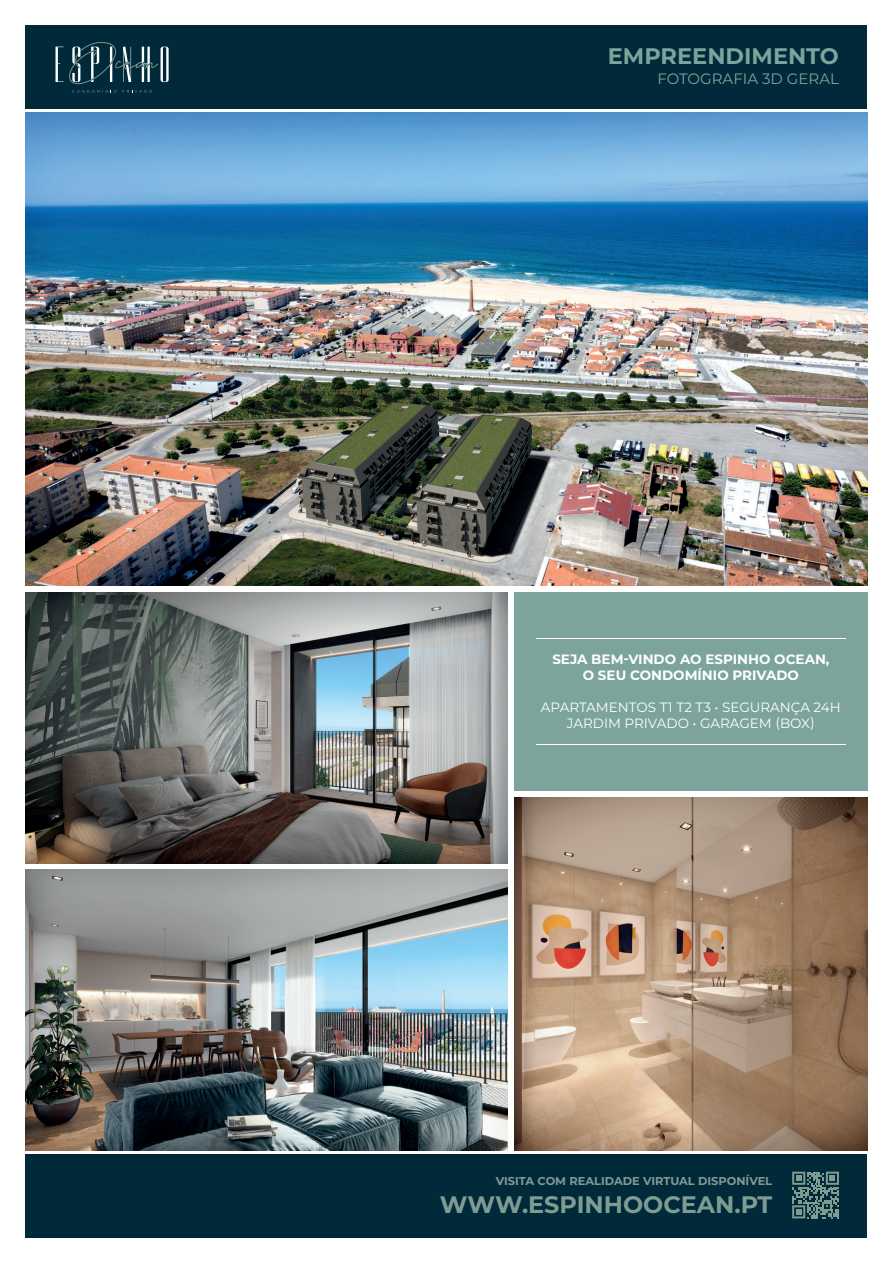
<style>
.page{position:relative;width:893px;height:1263px;background:#fff}
.page>*{position:absolute;margin:0;border:0;box-sizing:border-box;transform-origin:0 0}
.t1{font:700 23.85px "Montserrat";color:#7f9c92}
.t2{font:700 22.5px "Montserrat";color:#7ca49c}
.t3{font:15px "Montserrat";color:#7ca49c}
.t4{font:13.5px/16.2px "Montserrat";color:#fff;text-align:center}
.t5{font:700 13.5px/16.2px "Montserrat";color:#fff;text-align:center}
.t6{font:700 11.4px "Montserrat";color:#7f9c92}
</style>
<div class="page">
<div style="left:514px;top:592px;width:353px;height:199px;background:#7ca49c"></div>
<img style="left:26px;top:112px;width:841px;height:474px">
<img style="left:514px;top:797px;width:353px;height:354px">
<img style="left:26px;top:592px;width:482px;height:271px">
<img style="left:26px;top:870px;width:482px;height:281px">
<div style="left:26px;top:26px;width:841px;height:83px;background:#00293a"></div>
<svg style="left:72px;top:90px;width:44px;height:3px"></svg>
<svg style="left:123px;top:90px;width:29px;height:3px"></svg>
<svg style="left:56px;top:42px;width:113px;height:42px"></svg>
<div style="left:26px;top:1154px;width:841px;height:83px;background:#00293a"></div>
<svg style="left:792px;top:1172px;width:47px;height:46px"></svg>
<hr style="left:536px;top:744px;width:309px;height:1px;background:#fff">
<hr style="left:536px;top:638px;width:309px;height:1px;background:#fff">
<h2 class="t2" style="left:608px;top:40px;width:233px">EMPREENDIMENTO</h2>
<p class="t3" style="left:657px;top:69px;width:183px">FOTOGRAFIA 3D GERAL</p>
<p class="t5" style="left:552px;top:650px;width:279px">SEJA BEM-VINDO AO ESPINHO OCEAN,<br>O SEU CONDOMÍNIO PRIVADO</p>
<p class="t4" style="left:541px;top:699px;width:301px">APARTAMENTOS T1 T2 T3 • SEGURANÇA 24H<br>JARDIM PRIVADO • GARAGEM (BOX)</p>
<p class="t6" style="left:496px;top:1173px;width:278px">VISITA COM REALIDADE VIRTUAL DISPONÍVEL</p>
<h1 class="t1" style="left:440px;top:1188px;width:334px">WWW.ESPINHOOCEAN.PT</h1>
</div>
